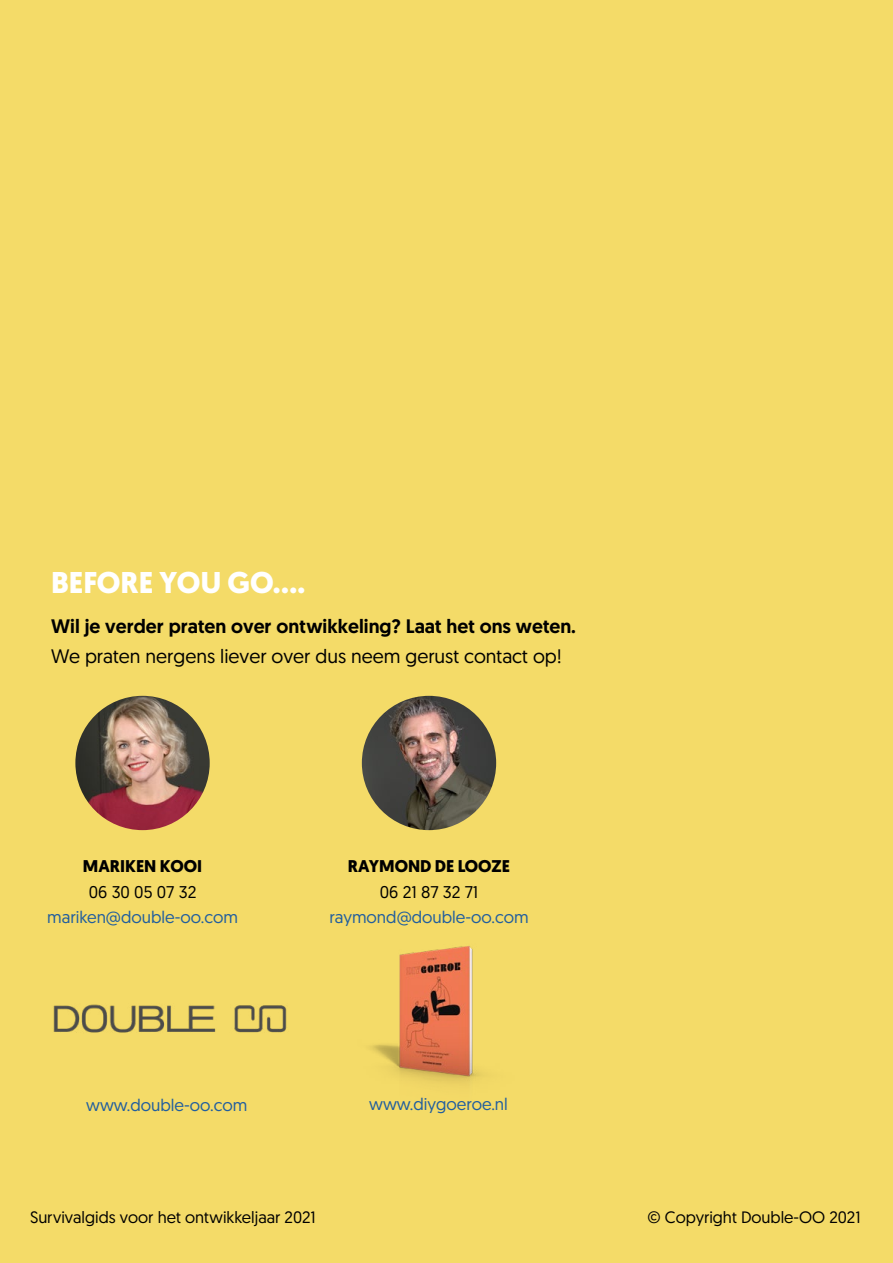
<style>
.page{position:relative;width:893px;height:1263px;background:#f4db68}
.page>*{position:absolute;margin:0;border:0;box-sizing:border-box;transform-origin:0 0}
.t1{font:700 30px "Geomanist";color:#fff}
.t2{font:500 19.5px "Geomanist";color:#000}
.t3{font:19.5px "Geomanist";color:#000}
.t4{font:16.95px "Geomanist";color:#215e9e}
.t5{font:700 16.95px "Geomanist";color:#000}
.t6{font:16.95px "Geomanist";color:#000}
.t7{font:16.5px "Geomanist";color:#000}
</style>
<div class="page">
<img style="left:75px;top:696px;width:135px;height:134px;border-radius:67px">
<img style="left:362px;top:696px;width:134px;height:134px;border-radius:67px">
<img style="left:53px;top:1004px;width:234px;height:29px">
<img style="left:370px;top:946px;width:112px;height:138px">
<h1 class="t1" style="left:51px;top:562px;width:255px">BEFORE YOU GO....</h1>
<p class="t2" style="left:51px;top:613px;width:526px">Wil je verder praten over ontwikkeling? Laat het ons weten.</p>
<p class="t3" style="left:51px;top:643px;width:512px">We praten nergens liever over dus neem gerust contact op!</p>
<p class="t5" style="left:83px;top:855px;width:121px">MARIKEN KOOI</p>
<p class="t6" style="left:89px;top:881px;width:109px">06 30 05 07 32</p>
<p class="t4" style="left:47px;top:906px;width:192px">mariken@double-oo.com</p>
<p class="t5" style="left:348px;top:855px;width:164px">RAYMOND DE LOOZE</p>
<p class="t6" style="left:380px;top:881px;width:100px">06 21 87 32 71</p>
<p class="t4" style="left:329px;top:906px;width:201px">raymond@double-oo.com</p>
<p class="t4" style="left:86px;top:1094px;width:163px">www.double-oo.com</p>
<p class="t4" style="left:369px;top:1093px;width:140px">www.diygoeroe.nl</p>
<p class="t7" style="left:30px;top:1206px;width:287px">Survivalgids voor het ontwikkeljaar 2021</p>
<p class="t7" style="left:647px;top:1206px;width:215px">© Copyright Double-OO 2021</p>
</div>
